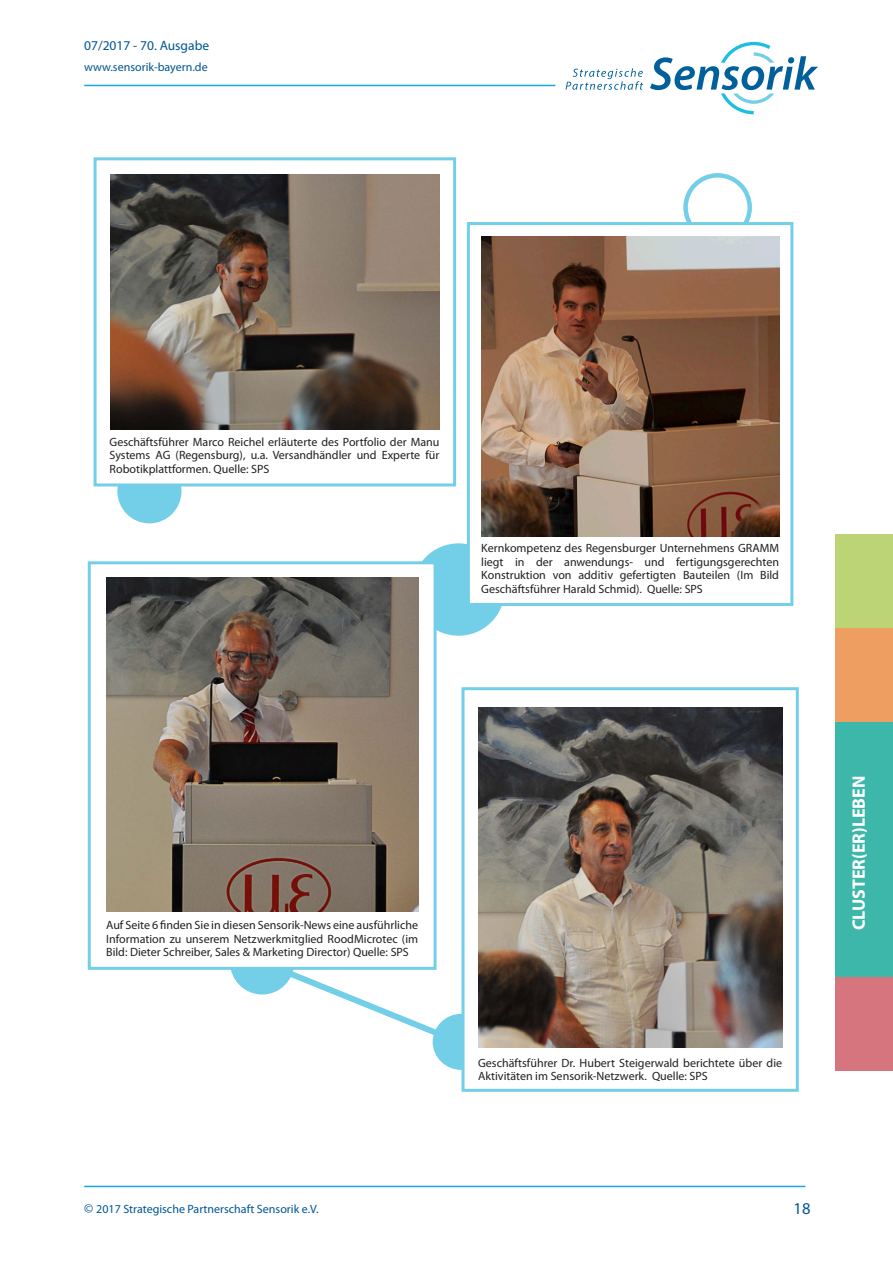
<style>
.page{position:relative;width:893px;height:1263px;background:#fff}
.page>*{position:absolute;margin:0;border:0;box-sizing:border-box;transform-origin:0 0}
.t1{font:700 18px "Myriad Pro";color:#fff}
.t2{font:16.5px "Myriad Pro";color:#005595}
.t3{font:13.5px "Myriad Pro";color:#005595}
.t4{font:12px/13.5px "Myriad Pro";color:#231f20;text-align:justify}
.t5{font:12px "Myriad Pro";color:#005595}
.s1{font-size:13.5px}
</style>
<div class="page">
<hr style="left:84px;top:85px;width:471px;height:1px;background:#16a8de">
<hr style="left:84px;top:1186px;width:721px;height:1px;background:#16a8de">
<div style="left:835px;top:722px;width:58px;height:255px;background:#3cb7a9"></div>
<div style="left:835px;top:534px;width:58px;height:94px;background:#bdd476"></div>
<div style="left:835px;top:628px;width:58px;height:94px;background:#ee9e61"></div>
<div style="left:835px;top:977px;width:58px;height:94px;background:#d6757d"></div>
<svg style="left:566px;top:68px;width:77px;height:22px"></svg>
<svg style="left:650px;top:42px;width:168px;height:72px"></svg>
<div style="left:683px;top:173px;width:69px;height:69px;border:4px solid #73cfe8;border-radius:50%"></div>
<div style="left:230px;top:930px;width:64px;height:64px;background:#73cfe8;border-radius:50%"></div>
<div style="left:433px;top:1014px;width:57px;height:56px;background:#73cfe8;border-radius:50%"></div>
<div style="left:117px;top:459px;width:64px;height:64px;background:#73cfe8;border-radius:50%"></div>
<div style="left:412px;top:543px;width:93px;height:93px;background:#73cfe8;border-radius:50%"></div>
<div style="left:95px;top:159px;width:360px;height:326px;background:#fff"></div>
<div style="left:94px;top:157px;width:362px;height:329px;border:3px solid #73cfe8"></div>
<img style="left:110px;top:174px;width:329px;height:255px">
<div style="left:468px;top:224px;width:324px;height:380px;background:#fff"></div>
<div style="left:467px;top:222px;width:326px;height:384px;border:3px solid #73cfe8"></div>
<img style="left:481px;top:237px;width:298px;height:299px">
<div style="left:89px;top:563px;width:346px;height:405px;background:#fff"></div>
<div style="left:88px;top:561px;width:349px;height:409px;border:3px solid #73cfe8"></div>
<img style="left:106px;top:577px;width:312px;height:335px">
<div style="left:463px;top:689px;width:334px;height:401px;background:#fff"></div>
<div style="left:461px;top:687px;width:338px;height:405px;border:3px solid #73cfe8"></div>
<img style="left:478px;top:708px;width:304px;height:339px">
<svg style="left:280px;top:965px;width:174px;height:79px"></svg>
<p class="t3" style="left:84px;top:38px;width:126px">07/2017 - 70. Ausgabe</p>
<p class="t5" style="left:84px;top:60px;width:125px">www.sensorik-bayern.de</p>
<p class="t4" style="left:110px;top:435px;width:331px">Geschäftsführer Marco Reichel erläuterte des Portfolio der Manu Systems AG (Regensburg), u.a. Versandhändler und Experte für Robotikplattformen. Quelle: SPS</p>
<p class="t4" style="left:481px;top:542px;width:299px">Kernkompetenz des Regensburger Unternehmens GRAMM liegt in der anwendungs- und fertigungsgerechten Konstruktion von additiv gefertigten Bauteilen (Im Bild Geschäftsführer Harald Schmid). Quelle: SPS</p>
<p class="t4" style="left:106px;top:919px;width:313px">Auf Seite 6 finden Sie in diesen Sensorik-News eine ausführliche Information zu unserem Netzwerkmitglied RoodMicrotec (im Bild: Dieter Schreiber, Sales &amp; Marketing Director) Quelle: SPS</p>
<p class="t4" style="left:478px;top:1056px;width:305px">Geschäftsführer Dr. Hubert Steigerwald berichtete über die<br>Aktivitäten im Sensorik-Netzwerk. Quelle: SPS</p>
<h1 class="t1" style="left:849px;top:930px;width:156px;rotate:-90deg">CLUSTER(ER)LEBEN</h1>
<p class="t5" style="left:84px;top:1203px;width:236px"><span class="s1">©</span> 2017 Strategische Partnerschaft Sensorik e.V.</p>
<h2 class="t2" style="left:793px;top:1199px;width:18px">18</h2>
</div>
